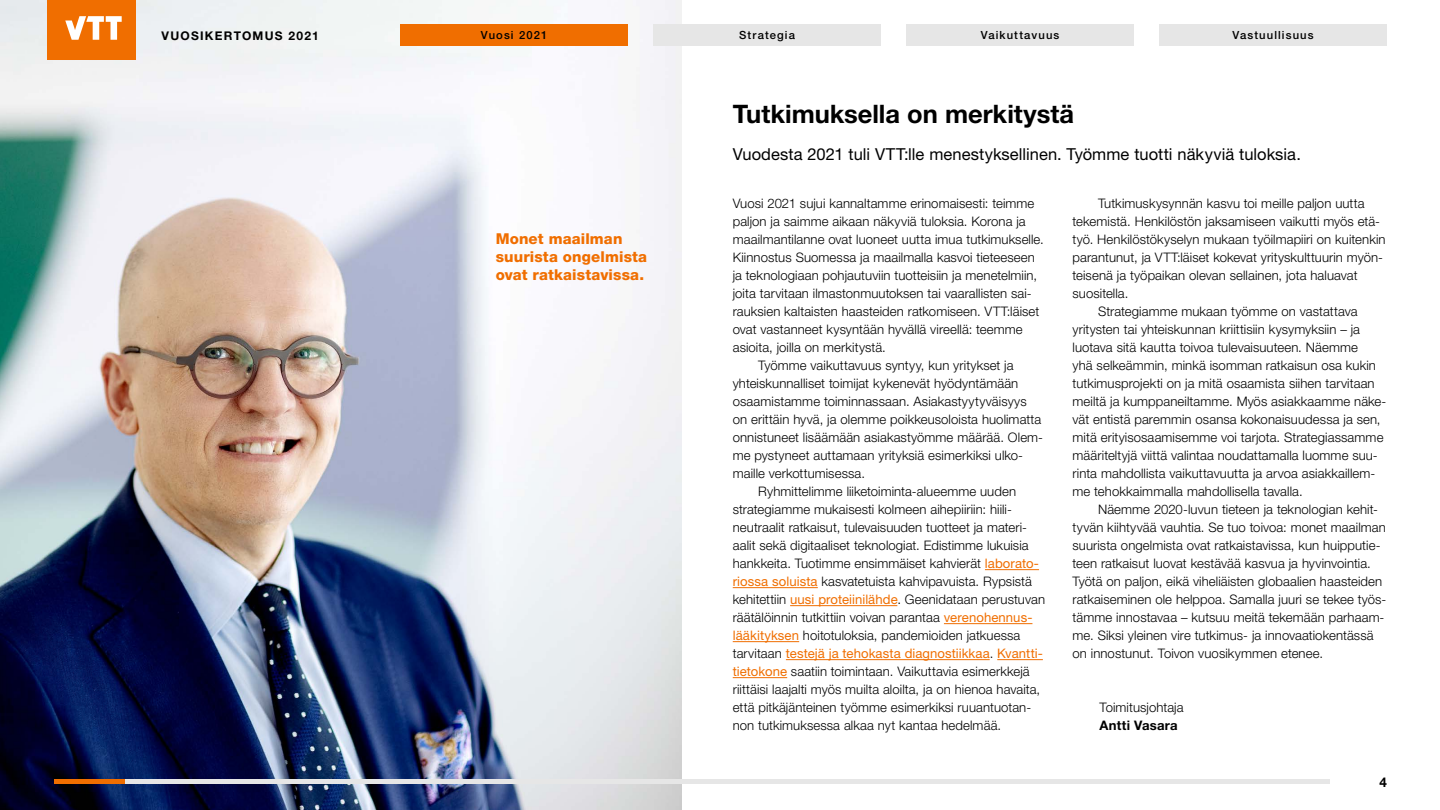
<style>
.page{position:relative;width:1440px;height:810px;background:#fff}
.page>*{position:absolute;margin:0;border:0;box-sizing:border-box;transform-origin:0 0}
.t1{font:700 25.5px "Helvetica Neue LT Std";color:#000}
.t2{font:16.5px "Helvetica Neue LT Std";letter-spacing:.005em;color:#000}
.t3{font:800 15px/18px "Helvetica Neue LT Std";letter-spacing:.01em;color:#f06e00}
.t4{font:700 13.5px "Helvetica Neue LT Std";color:#000}
.t5{font:300 13.12px "Helvetica Neue LT Std";letter-spacing:.005em;color:#000}
.t6{font:13.12px "Helvetica Neue LT Std";letter-spacing:.005em;color:#f06e00}
.t7{font:700 13.12px "Helvetica Neue LT Std";letter-spacing:.02em;color:#000}
.t8{font:700 12px "Helvetica Neue LT Std";letter-spacing:.1em;color:#000}
.t9{font:500 11.25px "Helvetica Neue LT Std";letter-spacing:.1em;color:#000}
.s1{font-weight:400;color:#f06e00}
.s2{font-weight:300;color:#000}
</style>
<div class="page">
<hr style="left:985px;top:569px;width:54px;height:1px;background:#f06e00">
<hr style="left:733px;top:587px;width:85px;height:1px;background:#f06e00">
<hr style="left:790px;top:605px;width:107px;height:1px;background:#f06e00">
<hr style="left:944px;top:623px;width:88px;height:1px;background:#f06e00">
<hr style="left:733px;top:641px;width:66px;height:1px;background:#f06e00">
<hr style="left:786px;top:659px;width:204px;height:1px;background:#f06e00">
<hr style="left:997px;top:659px;width:46px;height:1px;background:#f06e00">
<hr style="left:733px;top:677px;width:54px;height:1px;background:#f06e00">
<img style="left:0;top:0;width:682px;height:810px">
<div style="left:48px;top:0;width:88px;height:59px;background:#f06e00"></div>
<svg style="left:65px;top:16px;width:57px;height:24px"></svg>
<div style="left:653px;top:24px;width:228px;height:22px;background:#e6e6e6"></div>
<div style="left:906px;top:24px;width:228px;height:22px;background:#e6e6e6"></div>
<div style="left:1159px;top:24px;width:228px;height:22px;background:#e6e6e6"></div>
<div style="left:400px;top:24px;width:228px;height:22px;background:#f06e00"></div>
<hr style="left:55px;top:780px;width:1275px;height:4px;background:#e6e6e6">
<hr style="left:54px;top:780px;width:71px;height:4px;background:#f06e00">
<p class="t8" style="left:162px;top:28px;width:159px">VUOSIKERTOMUS 2021</p>
<p class="t9" style="left:481px;top:29px;width:68px">Vuosi 2021</p>
<p class="t3" style="left:496px;top:229px;width:153px">Monet maailman suurista ongelmista ovat ratkaistavissa.</p>
<p class="t9" style="left:739px;top:29px;width:57px">Strategia</p>
<p class="t9" style="left:981px;top:29px;width:80px">Vaikuttavuus</p>
<p class="t9" style="left:1233px;top:29px;width:83px">Vastuullisuus</p>
<h1 class="t1" style="left:733px;top:98px;width:343px">Tutkimuksella on merkitystä</h1>
<p class="t2" style="left:733px;top:145px;width:570px">Vuodesta 2021 tuli VTT:lle menestyksellinen. Työmme tuotti näkyviä tuloksia.</p>
<p class="t5" style="left:733px;top:195px;width:303px">Vuosi 2021 sujui kannaltamme erinomaisesti: teimme</p>
<p class="t5" style="left:733px;top:213px;width:294px">paljon ja saimme aikaan näkyviä tuloksia. Korona ja</p>
<p class="t5" style="left:733px;top:231px;width:313px">maailmantilanne ovat luoneet uutta imua tutkimukselle.</p>
<p class="t5" style="left:733px;top:249px;width:304px">Kiinnostus Suomessa ja maailmalla kasvoi tieteeseen</p>
<p class="t5" style="left:733px;top:267px;width:306px">ja teknologiaan pohjautuviin tuotteisiin ja menetelmiin,</p>
<p class="t5" style="left:733px;top:285px;width:301px">joita tarvitaan ilmastonmuutoksen tai vaarallisten sai-</p>
<p class="t5" style="left:733px;top:303px;width:308px">rauksien kaltaisten haasteiden ratkomiseen. VTT:läiset</p>
<p class="t5" style="left:733px;top:321px;width:291px">ovat vastanneet kysyntään hyvällä vireellä: teemme</p>
<p class="t5" style="left:733px;top:339px;width:155px">asioita, joilla on merkitystä.</p>
<p class="t5" style="left:758px;top:357px;width:257px">Työmme vaikuttavuus syntyy, kun yritykset ja</p>
<p class="t5" style="left:733px;top:375px;width:287px">yhteiskunnalliset toimijat kykenevät hyödyntämään</p>
<p class="t5" style="left:733px;top:393px;width:295px">osaamistamme toiminnassaan. Asiakastyytyväisyys</p>
<p class="t5" style="left:733px;top:411px;width:310px">on erittäin hyvä, ja olemme poikkeusoloista huolimatta</p>
<p class="t5" style="left:733px;top:429px;width:312px">onnistuneet lisäämään asiakastyömme määrää. Olem-</p>
<p class="t5" style="left:733px;top:447px;width:292px">me pystyneet auttamaan yrityksiä esimerkiksi ulko-</p>
<p class="t5" style="left:733px;top:465px;width:134px">maille verkottumisessa.</p>
<p class="t5" style="left:758px;top:483px;width:259px">Ryhmittelimme liiketoiminta-alueemme uuden</p>
<p class="t5" style="left:733px;top:501px;width:281px">strategiamme mukaisesti kolmeen aihepiiriin: hiili-</p>
<p class="t5" style="left:733px;top:519px;width:296px">neutraalit ratkaisut, tulevaisuuden tuotteet ja materi-</p>
<p class="t5" style="left:733px;top:537px;width:297px">aalit sekä digitaaliset teknologiat. Edistimme lukuisia</p>
<p class="t5" style="left:733px;top:555px;width:308px">hankkeita. Tuotimme ensimmäiset kahvierät <span class="s1">laborato-</span></p>
<p class="t5" style="left:733px;top:573px;width:301px"><span class="s1">riossa soluista</span> kasvatetuista kahvipavuista. Rypsistä</p>
<p class="t5" style="left:733px;top:591px;width:314px">kehitettiin <span class="s1">uusi proteiinilähde</span>. Geenidataan perustuvan</p>
<p class="t5" style="left:733px;top:609px;width:301px">räätälöinnin tutkittiin voivan parantaa <span class="s1">verenohennus-</span></p>
<p class="t5" style="left:733px;top:627px;width:289px"><span class="s1">lääkityksen</span> hoitotuloksia, pandemioiden jatkuessa</p>
<p class="t6" style="left:733px;top:645px;width:310px"><span class="s2">tarvitaan</span> testejä ja tehokasta diagnostiikkaa<span class="s2">.</span> Kvantti-</p>
<p class="t5" style="left:733px;top:663px;width:299px"><span class="s1">tietokone</span> saatiin toimintaan. Vaikuttavia esimerkkejä</p>
<p class="t5" style="left:733px;top:681px;width:309px">riittäisi laajalti myös muilta aloilta, ja on hienoa havaita,</p>
<p class="t5" style="left:733px;top:699px;width:300px">että pitkäjänteinen työmme esimerkiksi ruuantuotan-</p>
<p class="t5" style="left:733px;top:717px;width:270px">non tutkimuksessa alkaa nyt kantaa hedelmää.</p>
<p class="t5" style="left:1098px;top:195px;width:268px">Tutkimuskysynnän kasvu toi meille paljon uutta</p>
<p class="t5" style="left:1073px;top:213px;width:309px">tekemistä. Henkilöstön jaksamiseen vaikutti myös etä-</p>
<p class="t5" style="left:1073px;top:231px;width:315px">työ. Henkilöstökyselyn mukaan työilmapiiri on kuitenkin</p>
<p class="t5" style="left:1073px;top:249px;width:312px">parantunut, ja VTT:läiset kokevat yrityskulttuurin myön-</p>
<p class="t5" style="left:1073px;top:267px;width:287px">teisenä ja työpaikan olevan sellainen, jota haluavat</p>
<p class="t5" style="left:1073px;top:285px;width:57px">suositella.</p>
<p class="t5" style="left:1098px;top:303px;width:261px">Strategiamme mukaan työmme on vastattava</p>
<p class="t5" style="left:1073px;top:321px;width:289px">yritysten tai yhteiskunnan kriittisiin kysymyksiin – ja</p>
<p class="t5" style="left:1073px;top:339px;width:287px">luotava sitä kautta toivoa tulevaisuuteen. Näemme</p>
<p class="t5" style="left:1073px;top:357px;width:305px">yhä selkeämmin, minkä isomman ratkaisun osa kukin</p>
<p class="t5" style="left:1073px;top:375px;width:304px">tutkimusprojekti on ja mitä osaamista siihen tarvitaan</p>
<p class="t5" style="left:1073px;top:393px;width:315px">meiltä ja kumppaneiltamme. Myös asiakkaamme näke-</p>
<p class="t5" style="left:1073px;top:411px;width:310px">vät entistä paremmin osansa kokonaisuudessa ja sen,</p>
<p class="t5" style="left:1073px;top:429px;width:312px">mitä erityisosaamisemme voi tarjota. Strategiassamme</p>
<p class="t5" style="left:1073px;top:447px;width:307px">määriteltyjä viittä valintaa noudattamalla luomme suu-</p>
<p class="t5" style="left:1073px;top:465px;width:304px">rinta mahdollista vaikuttavuutta ja arvoa asiakkaillem-</p>
<p class="t5" style="left:1073px;top:483px;width:232px">me tehokkaimmalla mahdollisella tavalla.</p>
<p class="t5" style="left:1098px;top:501px;width:281px">Näemme 2020-luvun tieteen ja teknologian kehit-</p>
<p class="t5" style="left:1073px;top:519px;width:315px">tyvän kiihtyvää vauhtia. Se tuo toivoa: monet maailman</p>
<p class="t5" style="left:1073px;top:537px;width:309px">suurista ongelmista ovat ratkaistavissa, kun huipputie-</p>
<p class="t5" style="left:1073px;top:555px;width:300px">teen ratkaisut luovat kestävää kasvua ja hyvinvointia.</p>
<p class="t5" style="left:1073px;top:573px;width:311px">Työtä on paljon, eikä viheliäisten globaalien haasteiden</p>
<p class="t5" style="left:1073px;top:591px;width:315px">ratkaiseminen ole helppoa. Samalla juuri se tekee työs-</p>
<p class="t5" style="left:1073px;top:609px;width:313px">tämme innostavaa – kutsuu meitä tekemään parhaam-</p>
<p class="t5" style="left:1073px;top:627px;width:303px">me. Siksi yleinen vire tutkimus- ja innovaatiokentässä</p>
<p class="t5" style="left:1073px;top:645px;width:252px">on innostunut. Toivon vuosikymmen etenee.</p>
<p class="t5" style="left:1100px;top:699px;width:86px">Toimitusjohtaja</p>
<p class="t7" style="left:1100px;top:717px;width:80px">Antti Vasara</p>
<p class="t4" style="left:1379px;top:774px;width:9px">4</p>
</div>
